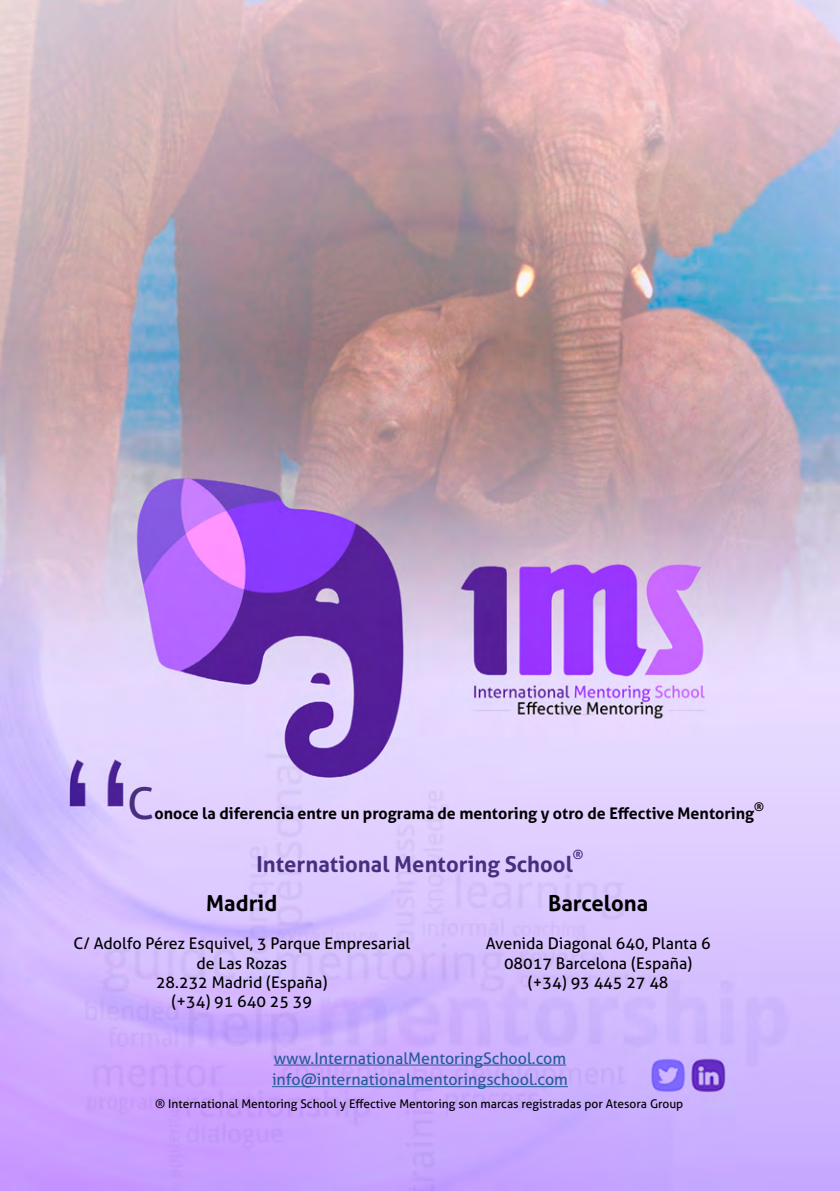
<style>
.page{position:relative;width:840px;height:1191px;background:#fff}
.page>*{position:absolute;margin:0;border:0;box-sizing:border-box;transform-origin:0 0}
.t1{font:44px "Aller";color:#482e7e}
.t2{font:700 22px "Aller";color:#482e7e}
.t3{font:700 22px "Aller";color:#000}
.t4{font:16px/19.2px "Aller";color:#000;text-align:center}
.t5{font:16px/21.6px "Aller";color:#275b9b}
.t6{font:700 16px "Aller";color:#000}
.t7{font:700 12.8px "Aller";color:#482e7e}
.t8{font:12px "Aller";color:#000}
.t9{font:700 12px "Aller";color:#000}
</style>
<div class="page">
<img style="left:0;top:0;width:839px;height:1190px">
<hr style="left:274px;top:1064px;width:291px;height:1px;background:#275b9b">
<hr style="left:272px;top:1086px;width:295px;height:1px;background:#275b9b">
<h1 class="t1" style="left:127px;top:777px;width:29px">C</h1>
<p class="t9" style="left:753px;top:799px;width:11px">®</p>
<p class="t6" style="left:154px;top:803px;width:601px">onoce la diferencia entre un programa de mentoring y otro de Effective Mentoring</p>
<p class="t7" style="left:572px;top:846px;width:12px">®</p>
<h2 class="t2" style="left:256px;top:851px;width:317px">International Mentoring School</h2>
<h2 class="t3" style="left:206px;top:889px;width:72px">Madrid</h2>
<p class="t4" style="left:73px;top:934px;width:338px">C/ Adolfo Pérez Esquivel, 3 Parque Empresarial de Las Rozas<br>28.232 Madrid (España)<br>(+34) 91 640 25 39</p>
<h2 class="t3" style="left:548px;top:889px;width:102px">Barcelona</h2>
<p class="t4" style="left:485px;top:934px;width:226px">Avenida Diagonal 640, Planta 6<br>08017 Barcelona (España) (+34) 93 445 27 48</p>
<p class="t5" style="left:272px;top:1047px;width:297px">www.InternationalMentoringSchool.com info@internationalmentoringschool.com</p>
<p class="t8" style="left:155px;top:1096px;width:529px">® International Mentoring School y Effective Mentoring son marcas registradas por Atesora Group</p>
</div>
